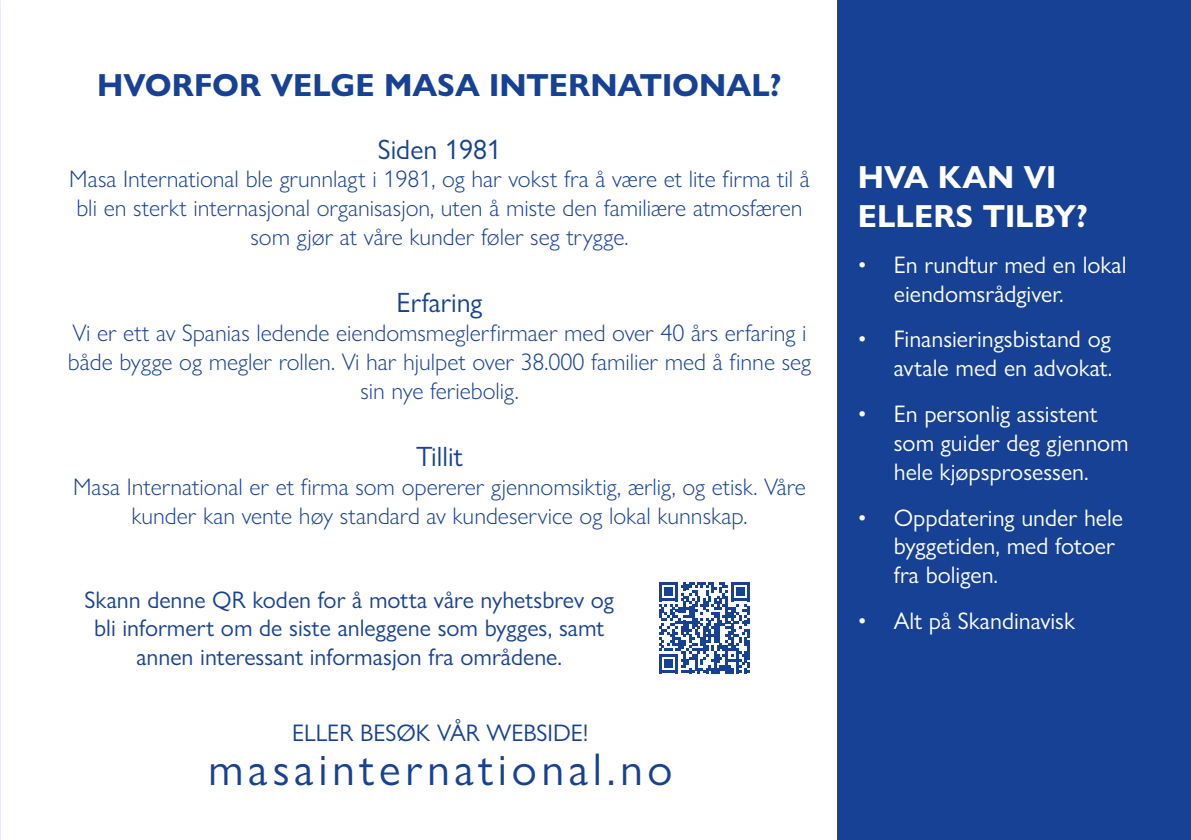
<style>
.page{position:relative;width:1191px;height:840px;background:#fff}
.page>*{position:absolute;margin:0;border:0;box-sizing:border-box;transform-origin:0 0}
.t1{font:46px "Gill Sans Nova";letter-spacing:.1em;color:#164194}
.t2{font:700 32px "Gill Sans Nova";color:#164194}
.t3{font:700 32px/38.4px "Gill Sans Nova";color:#fff}
.t4{font:28px "Gill Sans Nova";color:#164194}
.t5{font:300 24px/28.8px "Gill Sans Nova";color:#164194;text-align:center}
.t6{font:24px/28.8px "Gill Sans Nova";color:#fff}
.t7{font:24px/28.8px "Gill Sans Nova";color:#164194;text-align:center}
</style>
<div class="page">
<div style="left:838px;top:0;width:353px;height:839px;background:#164194"></div>
<svg style="left:659px;top:582px;width:91px;height:91px"></svg>
<h2 class="t2" style="left:97px;top:65px;width:686px">HVORFOR VELGE MASA INTERNATIONAL?</h2>
<p class="t4" style="left:378px;top:132px;width:125px">Siden 1981</p>
<p class="t5" style="left:69px;top:164px;width:742px">Masa International ble grunnlagt i 1981, og har vokst fra å være et lite firma til å bli en sterkt internasjonal organisasjon, uten å miste den familiære atmosfæren som gjør at våre kunder føler seg trygge.</p>
<p class="t4" style="left:397px;top:285px;width:87px">Erfaring</p>
<p class="t5" style="left:68px;top:318px;width:744px">Vi er ett av Spanias ledende eiendomsmeglerfirmaer med over 40 års erfaring i både bygge og megler rollen. Vi har hjulpet over 38.000 familier med å finne seg sin nye feriebolig.</p>
<p class="t4" style="left:416px;top:439px;width:48px">Tillit</p>
<p class="t5" style="left:73px;top:472px;width:734px">Masa International er et firma som opererer gjennomsiktig, ærlig, og etisk. Våre kunder kan vente høy standard av kundeservice og lokal kunnskap.</p>
<p class="t7" style="left:85px;top:584px;width:531px">Skann denne QR koden for å motta våre nyhetsbrev og bli informert om de siste anleggene som bygges, samt annen interessant informasjon fra områdene.</p>
<p class="t7" style="left:292px;top:718px;width:298px">ELLER BESØK VÅR WEBSIDE!</p>
<h1 class="t1" style="left:208px;top:741px;width:466px">masainternational.no</h1>
<h2 class="t3" style="left:857px;top:158px;width:232px">HVA KAN VI<br>ELLERS TILBY?</h2>
<p class="t6" style="left:893px;top:250px;width:234px;text-indent:-36px">• En rundtur med en lokal eiendomsrådgiver.</p>
<p class="t6" style="left:857px;top:324px;width:256px;text-align:right">• Finansieringsbistand og avtale med en advokat.</p>
<p class="t6" style="left:893px;top:399px;width:236px;text-indent:-36px">• En personlig assistent som guider deg gjennom hele kjøpsprosessen.</p>
<p class="t6" style="left:893px;top:502px;width:231px;text-indent:-36px">• Oppdatering under hele byggetiden, med fotoer fra boligen.</p>
<p class="t6" style="left:857px;top:606px;width:219px">• Alt på Skandinavisk</p>
</div>
